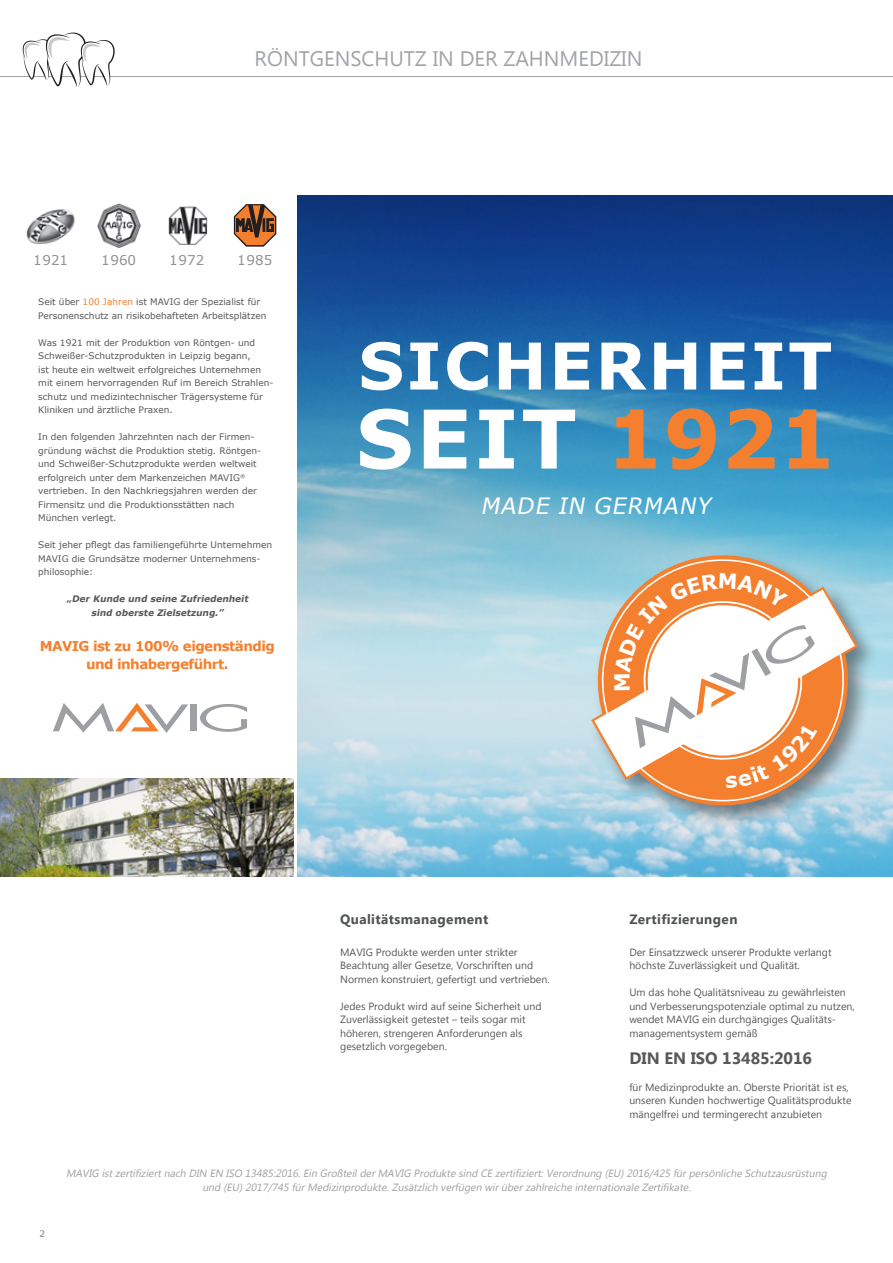
<style>
.page{position:relative;width:893px;height:1263px;background:#fff}
.page>*{position:absolute;margin:0;border:0;box-sizing:border-box;transform-origin:0 0}
.t1{font:700 81px "Verdana";letter-spacing:.015em;color:#fff}
.t2{font:700 64.5px "Verdana";letter-spacing:.035em;color:#fff}
.t3{font:italic 22.5px "Verdana";color:#fff}
.t4{font:21px "Lao UI";color:#a1a3a6}
.t5{font:700 16.5px "Lao UI";color:#57585a}
.t6{font:700 13.5px/17.7px "Verdana";letter-spacing:-.04em;color:#f4802f;text-align:center}
.t7{font:700 13.5px "Lao UI";letter-spacing:.03em;color:#505353}
.t8{font:13.5px "Verdana";color:#231f20}
.t9{font:10.5px/13.5px "Lao UI";color:#57585a}
.t10{font:italic 10.5px/13.5px "Lao UI";color:#9d9fa2;text-align:center}
.t11{font:9px/13.5px "Verdana";color:#57585a}
.t12{font:italic 700 9px/13.5px "Verdana";color:#57585a;text-align:center}
.t13{font:9px "Verdana";color:#808285}
.s1{color:#f4802f}
</style>
<div class="page">
<hr style="left:0;top:76px;width:893px;height:1px;background:#a1a3a6">
<svg style="left:22px;top:32px;width:93px;height:55px"></svg>
<img style="left:298px;top:196px;width:595px;height:680px">
<img style="left:26px;top:209px;width:49px;height:35px">
<img style="left:97px;top:204px;width:44px;height:43px">
<svg style="left:234px;top:204px;width:42px;height:43px"></svg>
<img style="left:168px;top:206px;width:39px;height:39px">
<div style="left:191px;top:704px;width:6px;height:27px;background:#9d9fa2"></div>
<svg style="left:200px;top:704px;width:47px;height:28px"></svg>
<svg style="left:53px;top:703px;width:135px;height:30px"></svg>
<img style="left:0;top:778px;width:293px;height:98px">
<div style="left:587px;top:550px;width:292px;height:279px;background:#231f20;opacity:.5"></div>
<svg style="left:580px;top:538px;width:286px;height:285px;background:#9ac6d6"></svg>
<svg style="left:586px;top:559px;width:273px;height:242px;background:#c1bbaf"></svg>
<svg style="left:615px;top:573px;width:207px;height:215px"></svg>
<h3 class="t4" style="left:255px;top:45px;width:389px">RÖNTGENSCHUTZ IN DER ZAHNMEDIZIN</h3>
<h3 class="t8" style="left:34px;top:251px;width:36px">1921</h3>
<h3 class="t8" style="left:102px;top:251px;width:36px">1960</h3>
<h3 class="t8" style="left:170px;top:251px;width:36px">1972</h3>
<h3 class="t8" style="left:238px;top:251px;width:36px">1985</h3>
<p class="t11" style="left:38px;top:295px;width:230px">Seit über <span class="s1">100 Jahren</span> ist MAVIG der Spezialist für<br>Personenschutz an risikobehafteten Arbeitsplätzen</p>
<p class="t11" style="left:38px;top:336px;width:237px">Was 1921 mit der Produktion von Röntgen- und Schweißer-Schutzprodukten in Leipzig begann,<br>ist heute ein weltweit erfolgreiches Unternehmen mit einem hervorragenden Ruf im Bereich Strahlen&shy;schutz und medizintechnischer Trägersysteme für Kliniken und ärztliche Praxen.</p>
<p class="t11" style="left:38px;top:430px;width:224px">In den folgenden Jahrzehnten nach der Firmen&shy;gründung wächst die Produktion stetig. Röntgen&shy;und Schweißer-Schutzprodukte werden weltweit erfolgreich unter dem Markenzeichen MAVIG<sup>® </sup>vertrieben. In den Nachkriegsjahren werden der Firmensitz und die Produktionsstätten nach München verlegt.</p>
<p class="t11" style="left:38px;top:538px;width:235px">Seit jeher pflegt das familiengeführte Unternehmen<br>MAVIG die Grundsätze moderner Unternehmens&shy;philosophie:</p>
<p class="t12" style="left:66px;top:592px;width:185px">„Der Kunde und seine Zufriedenheit sind oberste Zielsetzung.”</p>
<h3 class="t6" style="left:40px;top:637px;width:237px">MAVIG ist zu 100% eigenständig und inhabergeführt.</h3>
<h2 class="t2" style="left:358px;top:320px;width:475px">SICHERHEIT</h2>
<h1 class="t1" style="left:356px;top:382px;width:482px">SEIT <span class="s1">1921</span></h1>
<h3 class="t3" style="left:480px;top:490px;width:237px">MADE IN GERMANY</h3>
<h3 class="t7" style="left:340px;top:910px;width:150px">Qualitätsmanagement</h3>
<p class="t9" style="left:340px;top:945px;width:211px">MAVIG Produkte werden unter strikter<br>Beachtung aller Gesetze, Vorschriften und<br>Normen konstruiert, gefertigt und vertrieben.</p>
<p class="t9" style="left:340px;top:999px;width:203px">Jedes Produkt wird auf seine Sicherheit und Zuverlässigkeit getestet – teils sogar mit höheren, strengeren Anforderungen als gesetzlich vorgegeben.</p>
<h3 class="t7" style="left:629px;top:910px;width:110px">Zertifizierungen</h3>
<p class="t9" style="left:629px;top:945px;width:204px">Der Einsatzzweck unserer Produkte verlangt höchste Zuverlässigkeit und Qualität.</p>
<p class="t9" style="left:629px;top:985px;width:227px">Um das hohe Qualitätsniveau zu gewährleisten und Verbesserungspotenziale optimal zu nutzen, wendet MAVIG ein durchgängiges Qualitäts&shy;managementsystem gemäß</p>
<h3 class="t5" style="left:629px;top:1047px;width:184px">DIN EN ISO 13485:2016</h3>
<p class="t9" style="left:629px;top:1080px;width:224px">für Medizinprodukte an. Oberste Priorität ist es, unseren Kunden hochwertige Qualitätsprodukte mängelfrei und termingerecht anzubieten</p>
<p class="t13" style="left:40px;top:1227px;width:7px">2</p>
<p class="t10" style="left:66px;top:1166px;width:765px">MAVIG istzertifiziertnach DIN EN ISO 13485:2016.Ein GroßteilderMAVIG Produkte sind CE zertifiziert:Verordnung (EU)2016/425 fürpersönliche Schutzausrüstung und (EU)2017/745 fürMedizinprodukte.Zusätzlich verfügen wirüberzahlreiche internationale Zertifikate.</p>
</div>
